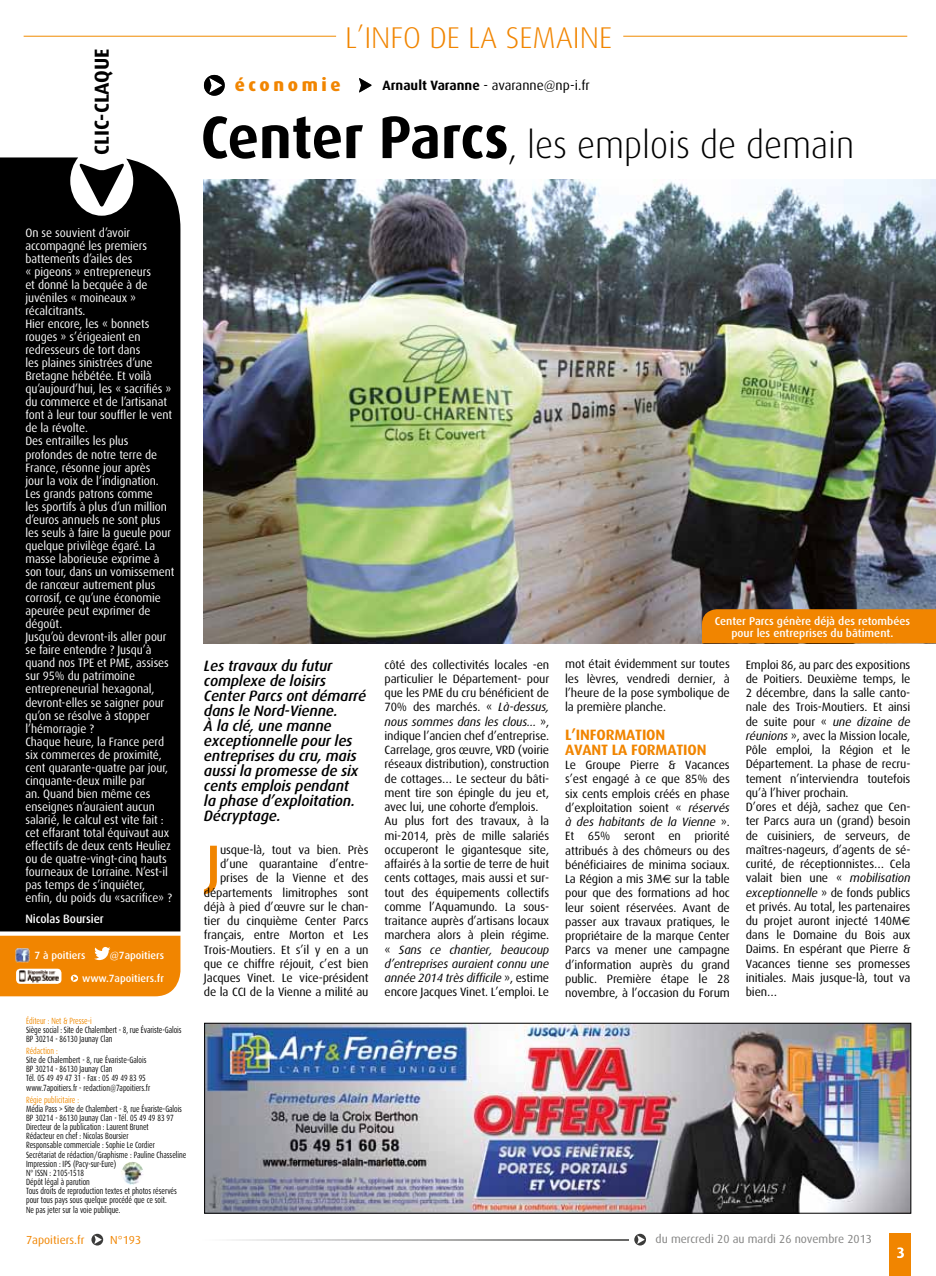
<style>
.page{position:relative;width:936px;height:1276px;background:#fff}
.page>*{position:absolute;margin:0;border:0;box-sizing:border-box;transform-origin:0 0}
.t1{font:500 53.4px "Dax";color:#f18500}
.t2{font:300 37.5px "Dax";color:#000;scale:.95 1}
.t3{font:300 30px "Dax";color:#f18500}
.t4{font:700 20.25px "Dax";color:#000}
.t5{font:800 18px "Dax";letter-spacing:.2em;color:#f18500}
.t6{font:italic 500 15px/15px "Dax";letter-spacing:-.01em;color:#000}
.t7{font:700 15px/15px "Dax";letter-spacing:-.01em;color:#f18500}
.t8{font:13.5px "Dax";color:#000}
.t9{font:12.15px/13px "Dax";letter-spacing:-.005em;color:#fff;scale:.95 1}
.t10{font:500 12.15px "Dax";letter-spacing:-.005em;color:#fff;scale:.95 1}
.t11{font:12px/14.2px "Dax";letter-spacing:-.01em;color:#000}
.t12{font:11.7px "Dax";color:#838382}
.t13{font:11.7px "Dax";color:#f18500}
.t14{font:500 11.25px/12px "Dax";color:#fff;text-align:center}
.t15{font:500 10.5px "Dax";color:#fff}
.t16{font:9px/9.1px "Dax";color:#000;scale:.76 1}
.t17{font:9px "Dax";color:#f18a00;scale:.76 1}
.s1{font-weight:700}
.s2{font-weight:700;font-size:60px}
.s3{font-style:italic}
.s4{font-family:"Euro Sans"}
</style>
<div class="page">
<div style="left:0;top:157px;width:180px;height:774px;background:#000"></div>
<div style="left:889px;top:1233px;width:22px;height:43px;background:#f18500"></div>
<svg style="left:897px;top:1247px;width:6px;height:11px"></svg>
<hr style="left:24px;top:36px;width:312px;height:1px;background:#f18a00">
<hr style="left:623px;top:36px;width:284px;height:1px;background:#f18a00">
<svg style="left:0;top:935px;width:180px;height:61px;background:#ee8d15"></svg>
<img style="left:121px;top:1161px;width:23px;height:23px;border-radius:11px">
<img style="left:204px;top:180px;width:731px;height:463px">
<div style="left:702px;top:609px;width:233px;height:34px;background:#f18500"></div>
<svg style="left:204px;top:75px;width:21px;height:21px"></svg>
<svg style="left:359px;top:78px;width:12px;height:15px"></svg>
<img style="left:16px;top:948px;width:14px;height:14px">
<svg style="left:91px;top:1233px;width:12px;height:12px"></svg>
<svg style="left:634px;top:1233px;width:12px;height:12px"></svg>
<svg style="left:232px;top:1239px;width:397px;height:1px"></svg>
<img style="left:206px;top:1025px;width:703px;height:186px">
<div style="left:204px;top:1023px;width:707px;height:190px;border:1px solid #000"></div>
<h3 class="t4" style="left:90px;top:154px;width:108px;rotate:-90deg">Clic-claque</h3>
<h3 class="t3" style="left:345px;top:21px;width:264px">L’I NFO DE LA SEMAI NE</h3>
<h3 class="t5" style="left:235px;top:75px;width:107px">économie</h3>
<p class="t8" style="left:382px;top:78px;width:209px"><span class="s1">Arnault Varanne</span> - avaranne@np-i.fr</p>
<h2 class="t2" style="left:201px;top:125px;width:689px"><span class="s2">Center Parcs</span>, les emplois de demain</h2>
<p class="t9" style="left:25px;top:226px;width:158px">On se souvient d’avoir accompagné les premiers battements d’ailes des<br>« pigeons » entrepreneurs<br>et donné la becquée à de juvéniles « moineaux » récalcitrants.<br>Hier encore, les « bonnets rouges » s’érigeaient en redresseurs de tort dans<br>les plaines sinistrées d’une<br>Bretagne hébétée. Et voilà qu’aujourd’hui, les « sacrifiés » du commerce et de l’artisanat font à leur tour souffler le vent de la révolte.<br>Des entrailles les plus profondes de notre terre de<br>France, résonne jour après<br>jour la voix de l’indignation.<br>Les grands patrons comme<br>les sportifs à plus d’un million d’euros annuels ne sont plus les seuls à faire la gueule pour quelque privilège égaré. La masse laborieuse exprime à son tour, dans un vomissement de rancœur autrement plus corrosif, ce qu’une économie apeurée peut exprimer de dégoût.<br>Jusqu’où devront-ils aller pour se faire entendre ? Jusqu’à quand nos TPE et PME, assises sur 95% du patrimoine entrepreneurial hexagonal, devront-elles se saigner pour qu’on se résolve à stopper l’hémorragie ?<br>Chaque heure, la France perd six commerces de proximité, cent quarante-quatre par jour, cinquante-deux mille par<br>an. Quand bien même ces enseignes n’auraient aucun salarié, le calcul est vite fait : cet effarant total équivaut aux effectifs de deux cents Heuliez ou de quatre-vingt-cinq hauts fourneaux de Lorraine. N’est-il pas temps de s’inquiéter, enfin, du poids du «sacrifice» ?</p>
<p class="t10" style="left:25px;top:912px;width:84px">Nicolas Boursier</p>
<p class="t15" style="left:34px;top:949px;width:52px">7 à poitiers</p>
<p class="t15" style="left:110px;top:949px;width:56px">@7apoitiers</p>
<p class="t15" style="left:82px;top:972px;width:83px">www.7apoitiers.fr</p>
<p class="t17" style="left:26px;top:1015px;width:88px">Éditeur : Net &amp; Presse-i</p>
<p class="t16" style="left:26px;top:1025px;width:206px">Siège social : Site de Chalembert - 8, rue Évariste-Galois<br>BP 30214 - 86130 Jaunay Clan</p>
<p class="t17" style="left:26px;top:1046px;width:43px">Rédaction :</p>
<p class="t16" style="left:26px;top:1055px;width:165px">Site de Chalembert - 8, rue Évariste-Galois BP 30214 - 86130 Jaunay Clan<br>Tél. 05 49 49 47 31 - Fax : 05 49 49 83 95 www.7apoitiers.fr - redaction@7apoitiers.fr</p>
<p class="t17" style="left:26px;top:1094px;width:71px">Régie publicitaire :</p>
<p class="t16" style="left:26px;top:1104px;width:212px">Média Pass &gt; Site de Chalembert - 8, rue Évariste-Galois BP 30214 - 86130 Jaunay Clan - Tél. 05 49 49 83 97<br>Directeur de la publication : Laurent Brunet<br>Rédacteur en chef : Nicolas Boursier<br>Responsable commerciale : Sophie Le Cordier Secrétariat de rédaction/Graphisme : Pauline Chasseline Impression : IPS (Pacy-sur-Eure)<br>N° ISSN : 2105-1518<br>Dépôt légal à parution<br>Tous droits de reproduction textes et photos réservés pour tous pays sous quelque procédé que ce soit.<br>Ne pas jeter sur la voie publique.</p>
<p class="t6" style="left:204px;top:658px;width:164px">Les travaux du futur complexe de loisirs<br>Center Parcs ont démarré dans le Nord-Vienne.<br>À la clé, une manne exceptionnelle pour les entreprises du cru, mais aussi la promesse de six cents emplois pendant<br>la phase d’exploitation.<br>Décryptage.</p>
<h1 class="t1" style="left:206px;top:834px;width:16px">J</h1>
<p class="t11" style="left:204px;top:843px;width:166px;text-align:right">usque-là, tout va bien. Près d’une quarantaine d’entre&shy;prises de la Vienne et des départements limitrophes sont déjà à pied d’œuvre sur le chan&shy;tier du cinquième Center Parcs français, entre Morton et Les<br>Trois-Moutiers. Et s’il y en a un que ce chiffre réjouit, c’est bien<br>Jacques Vinet. Le vice-président de la CCI de la Vienne a milité au</p>
<p class="t14" style="left:714px;top:615px;width:197px">Center Parcs génère déjà des retombées pour les entreprises du bâtiment.</p>
<p class="t11" style="left:384px;top:657px;width:166px">côté des collectivités locales -en particulier le Département- pour que les PME du cru bénéficient de 70% des marchés. « <span class="s3">Là-dessus, nous sommes dans les clous…</span> », indique l’ancien chef d’entreprise.<br>Carrelage, gros œuvre, VRD (voirie réseaux distribution), construction de cottages… Le secteur du bâti&shy;ment tire son épingle du jeu et, avec lui, une cohorte d’emplois.<br>Au plus fort des travaux, à la mi-2014, près de mille salariés occuperont le gigantesque site, affairés à la sortie de terre de huit cents cottages, mais aussi et sur&shy;tout des équipements collectifs comme l’Aquamundo. La sous&shy;traitance auprès d’artisans locaux marchera alors à plein régime. « <span class="s3">Sans ce chantier, beaucoup d’entreprises auraient connu une année 2014 très difficile</span> », estime encore Jacques Vinet. L’emploi. Le</p>
<p class="t11" style="left:565px;top:657px;width:166px;text-align:justify">mot était évidemment sur toutes les lèvres, vendredi dernier, à l’heure de la pose symbolique de la première planche.</p>
<p class="t7" style="left:565px;top:727px;width:141px">L’information avant la formation</p>
<p class="t11" style="left:565px;top:758px;width:166px;text-align:justify">Le Groupe Pierre &amp; Vacances s’est engagé à ce que 85% des six cents emplois créés en phase d’exploitation soient « <span class="s3">réservés à des habitants de la Vienne</span> ».<br>Et 65% seront en priorité attribués à des chômeurs ou des bénéficiaires de minima sociaux.<br>La Région a mis 3M<span class="s4">€</span> sur la table pour que des formations ad hoc leur soient réservées. Avant de passer aux travaux pratiques, le propriétaire de la marque Center Parcs va mener une campagne d’information auprès du grand public. Première étape le 28 novembre, à l’occasion du Forum</p>
<p class="t11" style="left:745px;top:657px;width:166px">Emploi 86, au parc des expositions de Poitiers. Deuxième temps, le<br>2 décembre, dans la salle canto&shy;nale des Trois-Moutiers. Et ainsi de suite pour « <span class="s3">une dizaine de réunions</span> », avec la Mission locale,<br>Pôle emploi, la Région et le<br>Département. La phase de recru&shy;tement n’interviendra toutefois qu’à l’hiver prochain.<br>D’ores et déjà, sachez que Cen&shy;ter Parcs aura un (grand) besoin de cuisiniers, de serveurs, de maîtres-nageurs, d’agents de sé&shy;curité, de réceptionnistes… Cela valait bien une « <span class="s3">mobilisation exceptionnelle</span> » de fonds publics et privés. Au total, les partenaires du projet auront injecté 140M<span class="s4">€ </span>dans le Domaine du Bois aux<br>Daims. En espérant que Pierre &amp;<br>Vacances tienne ses promesses initiales. Mais jusque-là, tout va bien…</p>
<p class="t13" style="left:26px;top:1233px;width:60px">7apoitiers.fr</p>
<p class="t13" style="left:110px;top:1233px;width:32px">N°193</p>
<p class="t12" style="left:655px;top:1232px;width:218px">du mercredi 20 au mardi 26 novembre 2013</p>
</div>
